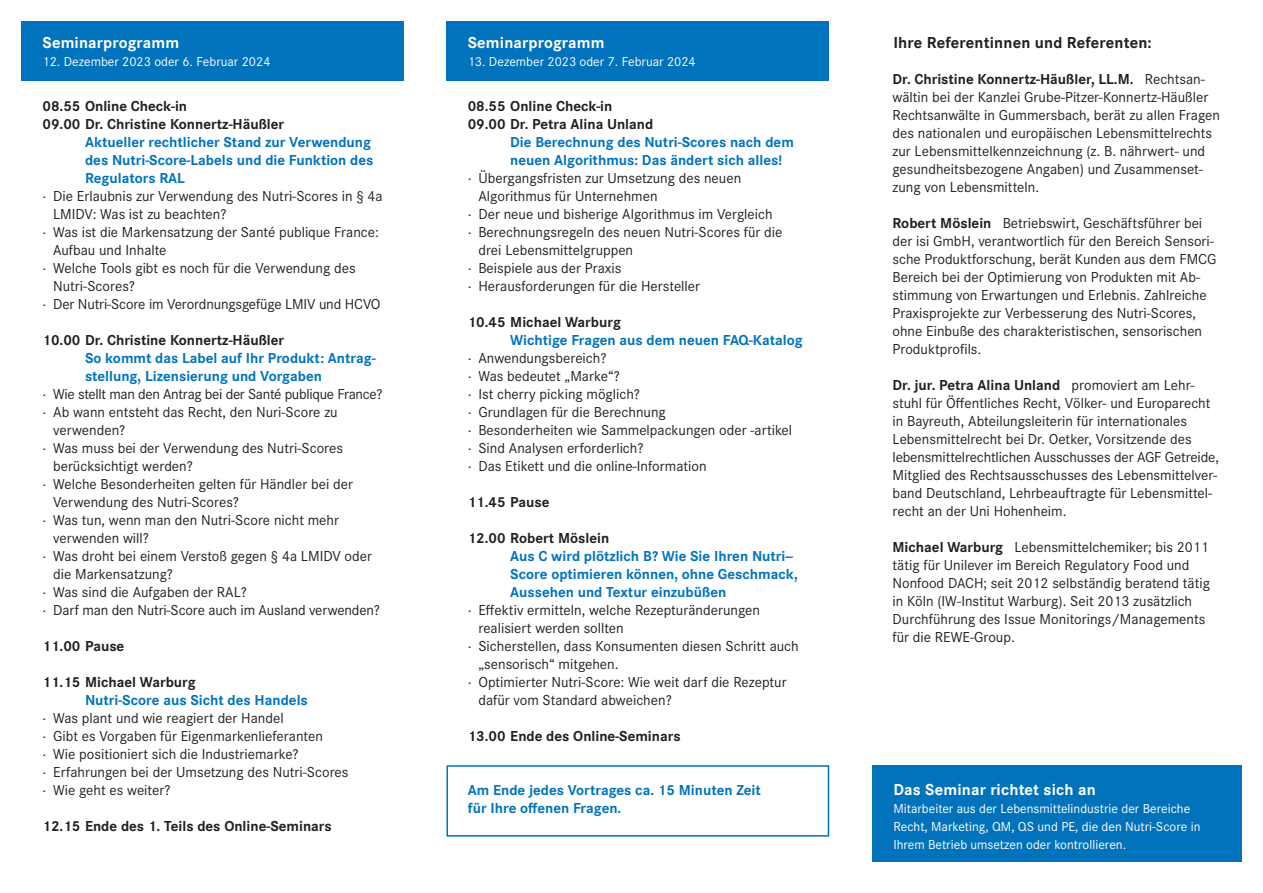
<style>
.page{position:relative;width:1263px;height:893px;background:#fff}
.page>*{position:absolute;margin:0;border:0;box-sizing:border-box;transform-origin:0 0}
.t1{font:700 16.5px "Corporate S";letter-spacing:.01em;color:#fff}
.t2{font:700 16.5px "Corporate S";letter-spacing:.01em;color:#231f20}
.t3{font:15px/18px "Corporate S";color:#231f20}
.t4{font:700 15px/18px "Corporate S";color:#0073bc}
.t5{font:700 15px/18px "Corporate S";color:#231f20}
.t6{font:15px "Corporate S";letter-spacing:-.02em;color:#231f20}
.t7{font:13.5px/18px "Corporate S";color:#fff}
.s1{font-weight:700}
</style>
<div class="page">
<div style="left:872px;top:765px;width:370px;height:97px;background:#0073bc"></div>
<div style="left:21px;top:21px;width:383px;height:60px;background:#0073bc"></div>
<div style="left:446px;top:21px;width:383px;height:60px;background:#0073bc"></div>
<div style="left:446px;top:765px;width:383px;height:72px;border:2px solid #0073bc"></div>
<p class="t1" style="left:43px;top:33px;width:138px">Seminarprogramm</p>
<p class="t7" style="left:43px;top:53px;width:230px">12. Dezember 2023 oder 6. Februar 2024</p>
<p class="t5" style="left:43px;top:98px;width:243px">08.55 Online Check-in<br>09.00 Dr. Christine Konnertz-Häußler</p>
<p class="t4" style="left:85px;top:134px;width:290px">Aktueller rechtlicher Stand zur Verwendung des Nutri-Score-Labels und die Funktion des<br>Regulators RAL</p>
<p class="t3" style="left:43px;top:187px;width:342px">· Die Erlaubnis zur Verwendung des Nutri-Scores in § 4a</p>
<p class="t3" style="left:53px;top:205px;width:175px">LMIDV: Was ist zu beachten?</p>
<p class="t3" style="left:43px;top:223px;width:338px">· Was ist die Markensatzung der Santé publique France:</p>
<p class="t3" style="left:53px;top:241px;width:115px">Aufbau und Inhalte</p>
<p class="t3" style="left:43px;top:259px;width:315px">· Welche Tools gibt es noch für die Verwendung des</p>
<p class="t3" style="left:53px;top:277px;width:83px">Nutri-Scores?</p>
<p class="t3" style="left:43px;top:295px;width:340px">· Der Nutri-Score im Verordnungsgefüge LMIV und HCVO</p>
<p class="t5" style="left:43px;top:332px;width:243px">10.00 Dr. Christine Konnertz-Häußler</p>
<p class="t4" style="left:85px;top:350px;width:292px">So kommt das Label auf Ihr Produkt: Antrag&shy;stellung, Lizensierung und Vorgaben</p>
<p class="t6" style="left:43px;top:386px;width:342px">· Wie stellt man den Antrag bei der Santé publique France?</p>
<p class="t3" style="left:43px;top:403px;width:297px">· Ab wann entsteht das Recht, den Nuri-Score zu</p>
<p class="t3" style="left:53px;top:421px;width:74px">verwenden?</p>
<p class="t3" style="left:43px;top:439px;width:302px">· Was muss bei der Verwendung des Nutri-Scores</p>
<p class="t3" style="left:53px;top:457px;width:141px">berücksichtigt werden?</p>
<p class="t3" style="left:43px;top:475px;width:312px">· Welche Besonderheiten gelten für Händler bei der</p>
<p class="t3" style="left:53px;top:493px;width:187px">Verwendung des Nutri-Scores?</p>
<p class="t3" style="left:43px;top:511px;width:298px">· Was tun, wenn man den Nutri-Score nicht mehr</p>
<p class="t3" style="left:53px;top:529px;width:97px">verwenden will?</p>
<p class="t3" style="left:43px;top:547px;width:331px">· Was droht bei einem Verstoß gegen § 4a LMIDV oder</p>
<p class="t3" style="left:53px;top:565px;width:121px">die Markensatzung?</p>
<p class="t3" style="left:43px;top:583px;width:206px">· Was sind die Aufgaben der RAL?</p>
<p class="t3" style="left:43px;top:601px;width:339px">· Darf man den Nutri-Score auch im Ausland verwenden?</p>
<p class="t5" style="left:43px;top:638px;width:83px">11.00 Pause</p>
<p class="t5" style="left:43px;top:674px;width:155px">11.15 Michael Warburg</p>
<p class="t4" style="left:85px;top:692px;width:224px">Nutri-Score aus Sicht des Handels</p>
<p class="t3" style="left:43px;top:709px;width:307px">· Was plant und wie reagiert der Handel<br>· Gibt es Vorgaben für Eigenmarkenlieferanten<br>· Wie positioniert sich die Industriemarke?<br>· Erfahrungen bei der Umsetzung des Nutri-Scores · Wie geht es weiter?</p>
<p class="t5" style="left:43px;top:818px;width:291px">12.15 Ende des 1. Teils des Online-Seminars</p>
<p class="t1" style="left:468px;top:33px;width:138px">Seminarprogramm</p>
<p class="t7" style="left:468px;top:53px;width:230px">13. Dezember 2023 oder 7. Februar 2024</p>
<p class="t5" style="left:468px;top:98px;width:187px">08.55 Online Check-in<br>09.00 Dr. Petra Alina Unland</p>
<p class="t4" style="left:510px;top:134px;width:285px">Die Berechnung des Nutri-Scores nach dem neuen Algorithmus: Das ändert sich alles!</p>
<p class="t3" style="left:468px;top:169px;width:275px">· Übergangsfristen zur Umsetzung des neuen</p>
<p class="t3" style="left:478px;top:187px;width:181px">Algorithmus für Unternehmen</p>
<p class="t3" style="left:468px;top:205px;width:306px">· Der neue und bisherige Algorithmus im Vergleich</p>
<p class="t3" style="left:468px;top:223px;width:316px">· Berechnungsregeln des neuen Nutri-Scores für die</p>
<p class="t3" style="left:478px;top:241px;width:156px">drei Lebensmittelgruppen</p>
<p class="t3" style="left:468px;top:259px;width:155px">· Beispiele aus der Praxis</p>
<p class="t3" style="left:468px;top:277px;width:234px">· Herausforderungen für die Hersteller</p>
<p class="t5" style="left:468px;top:314px;width:155px">10.45 Michael Warburg</p>
<p class="t4" style="left:510px;top:332px;width:294px">Wichtige Fragen aus dem neuen FAQ-Katalog</p>
<p class="t3" style="left:468px;top:349px;width:326px">· Anwendungsbereich?<br>· Was bedeutet „Marke“?<br>· Ist cherry picking möglich?<br>· Grundlagen für die Berechnung<br>· Besonderheiten wie Sammelpackungen oder -artikel · Sind Analysen erforderlich?<br>· Das Etikett und die online-Information</p>
<p class="t5" style="left:468px;top:494px;width:83px">11.45 Pause</p>
<p class="t5" style="left:468px;top:530px;width:143px">12.00 Robert Möslein</p>
<p class="t4" style="left:510px;top:548px;width:289px">Aus C wird plötzlich B? Wie Sie Ihren Nutri--<br>Score optimieren können, ohne Geschmack,<br>Aussehen und Textur einzubüßen</p>
<p class="t3" style="left:468px;top:601px;width:294px">· Effektiv ermitteln, welche Rezepturänderungen</p>
<p class="t3" style="left:478px;top:619px;width:147px">realisiert werden sollten</p>
<p class="t3" style="left:468px;top:637px;width:332px">· Sicherstellen, dass Konsumenten diesen Schritt auch</p>
<p class="t3" style="left:478px;top:655px;width:142px">„sensorisch“ mitgehen.</p>
<p class="t3" style="left:468px;top:673px;width:320px">· Optimierter Nutri-Score: Wie weit darf die Rezeptur</p>
<p class="t3" style="left:478px;top:691px;width:195px">dafür vom Standard abweichen?</p>
<p class="t5" style="left:468px;top:728px;width:214px">13.00 Ende des Online-Seminars</p>
<p class="t4" style="left:468px;top:782px;width:295px">Am Ende jedes Vortrages ca. 15 Minuten Zeit für Ihre offenen Fragen.</p>
<p class="t2" style="left:893px;top:33px;width:260px">Ihre Referentinnen und Referenten:</p>
<p class="t3" style="left:892px;top:70px;width:329px"><span class="s1">Dr. Christine Konnertz-Häußler, LL.M.</span> Rechtsan&shy;wältin bei der Kanzlei Grube-Pitzer-Konnertz-Häußler Rechtsanwälte in Gummersbach, berät zu allen Fragen des nationalen und europäischen Lebensmittelrechts zur Lebensmittelkennzeichnung (z. B. nährwert- und gesundheitsbezogene Angaben) und Zusammenset&shy;zung von Lebensmitteln.</p>
<p class="t3" style="left:892px;top:214px;width:326px"><span class="s1">Robert Möslein</span> Betriebswirt, Geschäftsführer bei der isi GmbH, verantwortlich für den Bereich Sensori&shy;sche Produktforschung, berät Kunden aus dem FMCG Bereich bei der Optimierung von Produkten mit Ab&shy;stimmung von Erwartungen und Erlebnis. Zahlreiche Praxisprojekte zur Verbesserung des Nutri-Scores, ohne Einbuße des charakteristischen, sensorischen Produktprofils.</p>
<p class="t3" style="left:892px;top:376px;width:328px"><span class="s1">Dr. jur. Petra Alina Unland</span> promoviert am Lehr&shy;stuhl für Öffentliches Recht, Völker- und Europarecht in Bayreuth, Abteilungsleiterin für internationales Lebensmittelrecht bei Dr. Oetker, Vorsitzende des lebensmittelrechtlichen Ausschusses der AGF Getreide, Mitglied des Rechtsausschusses des Lebensmittelver&shy;band Deutschland, Lehrbeauftragte für Lebensmittel&shy;recht an der Uni Hohenheim.</p>
<p class="t3" style="left:892px;top:538px;width:319px"><span class="s1">Michael Warburg</span> Lebensmittelchemiker; bis 2011 tätig für Unilever im Bereich Regulatory Food und Nonfood DACH; seit 2012 selbständig beratend tätig in Köln (IW-Institut Warburg). Seit 2013 zusätzlich Durchführung des Issue Monitorings/Managements für die REWE-Group.</p>
<p class="t1" style="left:893px;top:780px;width:204px">Das Seminar richtet sich an</p>
<p class="t7" style="left:893px;top:800px;width:309px">Mitarbeiter aus der Lebensmittelindustrie der Bereiche<br>Recht, Marketing, QM, QS und PE, die den Nutri-Score in<br>Ihrem Betrieb umsetzen oder kontrollieren.</p>
</div>
